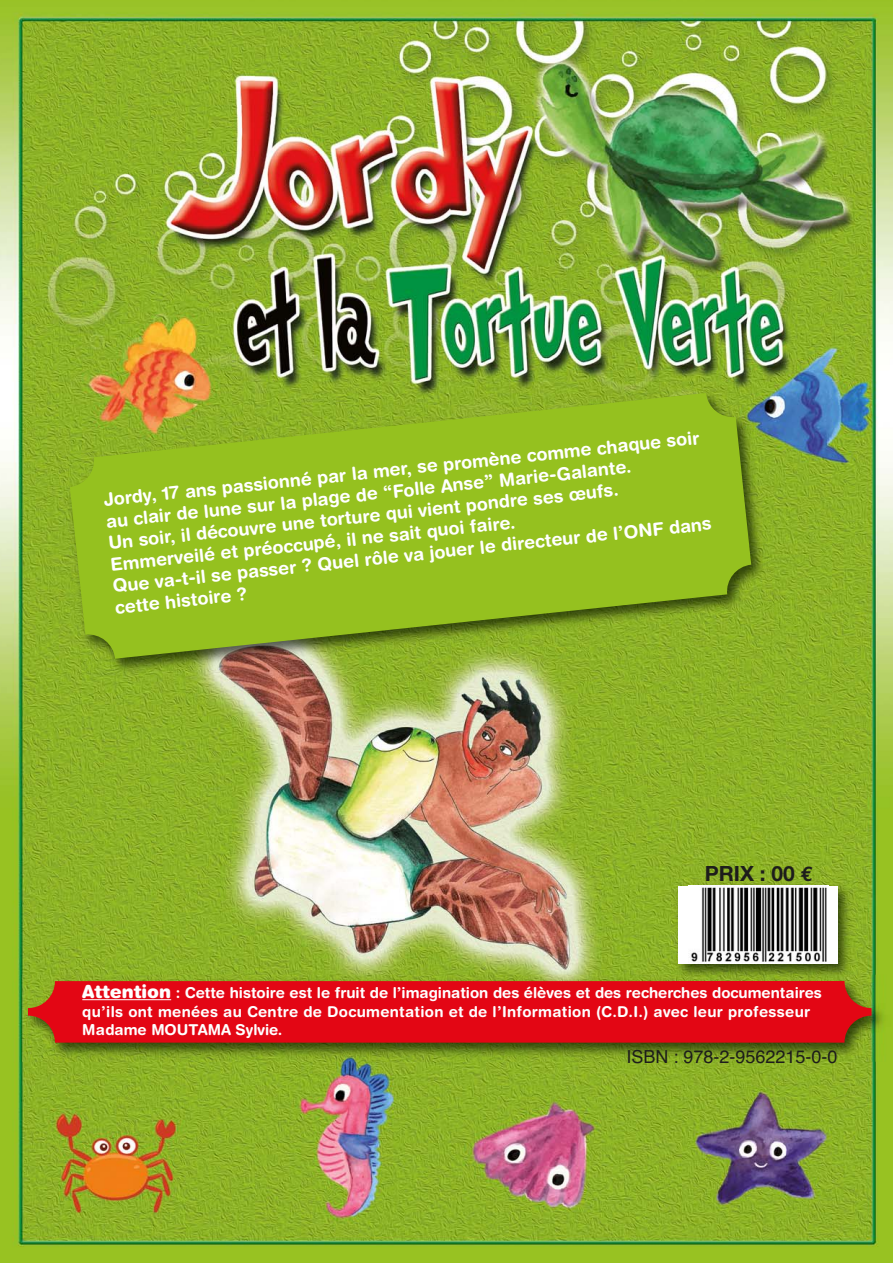
<style>
.page{position:relative;width:893px;height:1263px;background:#fff}
.page>*{position:absolute;margin:0;border:0;box-sizing:border-box;transform-origin:0 0}
.t1{font:700 21px "Helvetica Neue";color:#1d1d1b}
.t2{font:700 18px/21.6px "Helvetica Rounded";color:#fff}
.t3{font:18px "Helvetica";color:#1d1d1b}
.t4{font:700 15px/19.4px "Helvetica Rounded";color:#fff}
.s1{font-family:"Euro Mono"}
.s2{font-weight:900;font-size:18px}
</style>
<div class="page">
<img style="left:0;top:0;width:893px;height:1263px">
<img style="left:59px;top:382px;width:716px;height:300px">
<svg style="left:70px;top:393px;width:681px;height:266px;background:#91b821"></svg>
<img style="left:21px;top:975px;width:870px;height:87px">
<div style="left:28px;top:981px;width:843px;height:62px;background:#e30614;border-radius:27px"></div>
<hr style="left:82px;top:999px;width:89px;height:1px;background:#fff">
<img style="left:672px;top:879px;width:186px;height:104px">
<img style="left:672px;top:981px;width:172px;height:2px">
<div style="left:679px;top:885px;width:159px;height:78px;background:#fff"></div>
<img style="left:691px;top:887px;width:136px;height:75px">
<p class="t2" style="left:103px;top:491px;width:603px;rotate:-6deg">Jordy, 17 ans passionné par la mer, se promène comme chaque soir au clair de lune sur la plage de “Folle Anse” Marie-Galante.<br>Un soir, il découvre une torture qui vient pondre ses œufs.<br>Emmerveilé et préoccupé, il ne sait quoi faire.<br>Que va-t-il se passer ? Quel rôle va jouer le directeur de l’ONF dans cette histoire ?</p>
<p class="t1" style="left:705px;top:865px;width:110px">PRIX : 00 <span class="s1">€</span></p>
<p class="t4" style="left:82px;top:984px;width:741px"><span class="s2">Attention</span> : Cette histoire est le fruit de l’imagination des élèves et des recherches documentaires qu’ils ont menées au Centre de Documentation et de l’Information (C.D.I.) avec leur professeur</p>
<p class="t4" style="left:82px;top:1021px;width:202px">Madame MOUTAMA Sylvie.</p>
<p class="t3" style="left:626px;top:1050px;width:213px">ISBN : 978-2-9562215-0-0</p>
</div>
